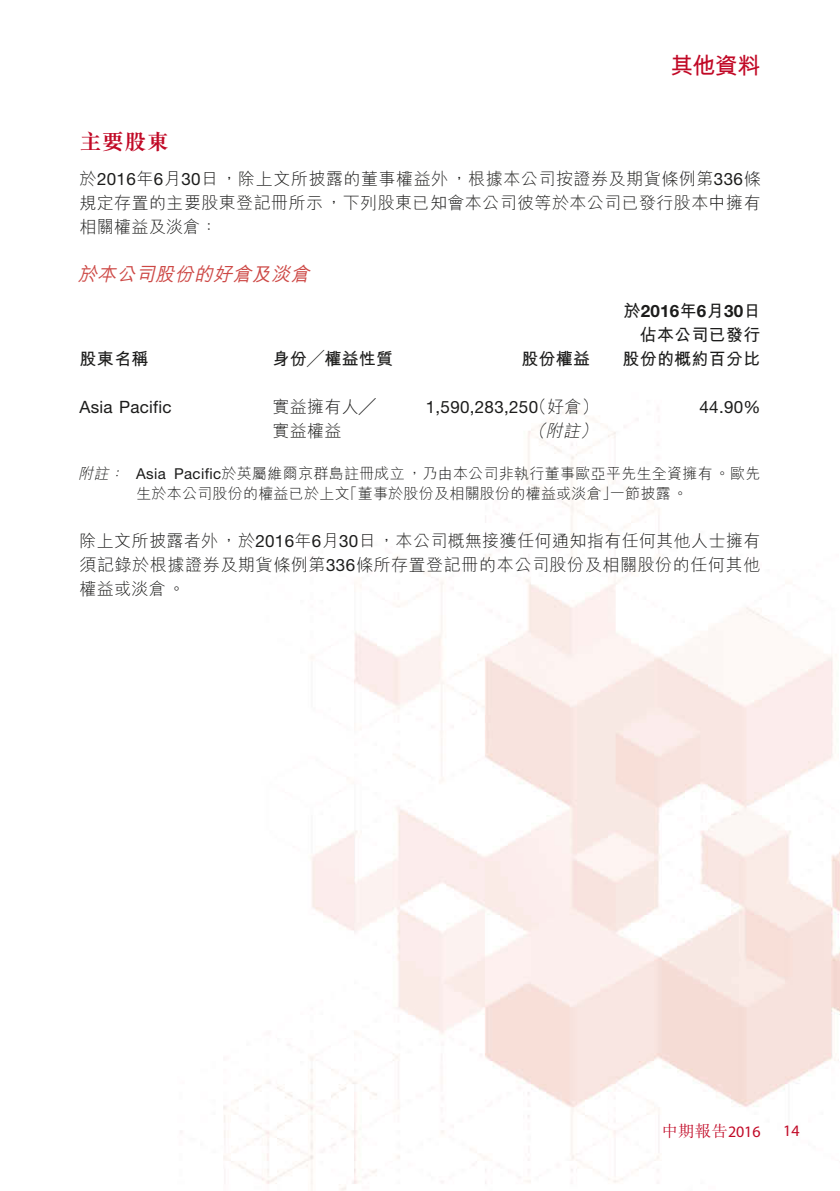
<style>
.page{position:relative;width:840px;height:1191px;background:#fff}
.page>*{position:absolute;margin:0;border:0;box-sizing:border-box;transform-origin:0 0}
.t1{font:700 23px "M Hei HK";color:#c10926}
.t2{font:700 22px "M Sung HK";color:#c10926}
.t3{font:italic 500 19px "M Hei HK";color:#cd4845}
.t4{font:300 17px/24px "M Hei HK";letter-spacing:.025em;color:#1c1c1b;text-align:justify}
.t5{font:700 17px/24px "M Hei HK";letter-spacing:.015em;color:#1c1c1b;text-align:right}
.t6{font:17px "Helvetica Neue LT Std";letter-spacing:.015em;color:#1c1c1b}
.t7{font:700 17px "Helvetica Neue LT Std";letter-spacing:.015em;color:#1c1c1b}
.t8{font:italic 300 17px "M Hei HK";color:#1c1c1b}
.t9{font:300 16px "M Sung HK";color:#c10926}
.t10{font:16px "Myriad Pro";color:#c10926}
.t11{font:300 15px "M Hei HK";letter-spacing:.015em;color:#1c1c1b}
.t12{font:15px "Helvetica Neue LT Std";color:#1c1c1b}
.t13{font:italic 300 15px "M Hei HK";color:#1c1c1b}
.s1{font-family:"Helvetica Neue LT Std";font-weight:400}
.s2{font-family:"M Hei HK"}
.s3{font-family:"Adobe Ming Std"}
.s4{font-family:"Myriad Pro";font-weight:400}
</style>
<div class="page">
<h1 class="t1" style="left:670px;top:49px;width:91px">其他資料</h1>
<p class="t2" style="left:79px;top:127px;width:91px">主要股東</p>
<p class="t4" style="left:79px;top:166px;width:682px">於<span class="s1">2016</span>年 月<span class="s1">6 30</span>日，除上文所披露的董事權益外，根據本公司按證券及期貨條例第<span class="s1">336</span>條規定存置的主要股東登記冊所示，下列股東已知會本公司彼等於本公司已發行股本中擁有相關權益及淡倉：</p>
<p class="t3" style="left:78px;top:261px;width:239px">於本公司股份的好倉及淡倉</p>
<p class="t5" style="left:79px;top:345px;width:70px">股東名稱</p>
<p class="t6" style="left:79px;top:397px;width:94px">Asia Pacific</p>
<p class="t5" style="left:272px;top:345px;width:122px">身份╱權益性質</p>
<p class="t5" style="left:521px;top:345px;width:70px">股份權益</p>
<p class="t7" style="left:623px;top:300px;width:139px"><span class="s2">於</span>2016<span class="s2">年月</span>6 30<span class="s2">日</span></p>
<p class="t5" style="left:622px;top:321px;width:140px">佔本公司已發行股份的概約百分比</p>
<p class="t4" style="left:272px;top:394px;width:105px">實益擁有人<span class="s3">╱</span></p>
<p class="t4" style="left:529px;top:394px;width:70px">（好倉(</p>
<p class="t6" style="left:425px;top:397px;width:114px">1,590,283,250</p>
<p class="t6" style="left:699px;top:397px;width:62px">44.90%</p>
<p class="t4" style="left:272px;top:418px;width:70px">實益權益</p>
<p class="t8" style="left:528px;top:419px;width:24px">（</p>
<p class="t8" style="left:580px;top:419px;width:24px">(</p>
<p class="t8" style="left:545px;top:419px;width:41px">附註</p>
<p class="t13" style="left:78px;top:463px;width:36px">附註</p>
<p class="t13" style="left:109px;top:463px;width:21px">：</p>
<p class="t12" style="left:136px;top:465px;width:31px">Asia</p>
<p class="t11" style="left:174px;top:463px;width:587px"><span class="s1">Pacific</span>於英屬維爾京群島註冊成立，乃由本公司非執行董事歐亞平先生全資擁有。歐先</p>
<p class="t11" style="left:342px;top:483px;width:276px">「董事於股份及相關股份的權益或淡倉」</p>
<p class="t11" style="left:609px;top:483px;width:79px">一節披露。</p>
<p class="t11" style="left:136px;top:483px;width:215px">生於本公司股份的權益已於上文</p>
<p class="t4" style="left:79px;top:528px;width:682px">除上文所披露者外，於<span class="s1">2016</span>年 月<span class="s1">6 30</span>日，本公司概無接獲任何通知指有任何其他人士擁有須記錄於根據證券及期貨條例第<span class="s1">336</span>條所存置登記冊的本公司股份及相關股份的任何其他權益或淡倉。</p>
<p class="t9" style="left:661px;top:1120px;width:100px">中期報告<span class="s4">2016</span></p>
<p class="t10" style="left:782px;top:1121px;width:18px">14</p>
</div>
